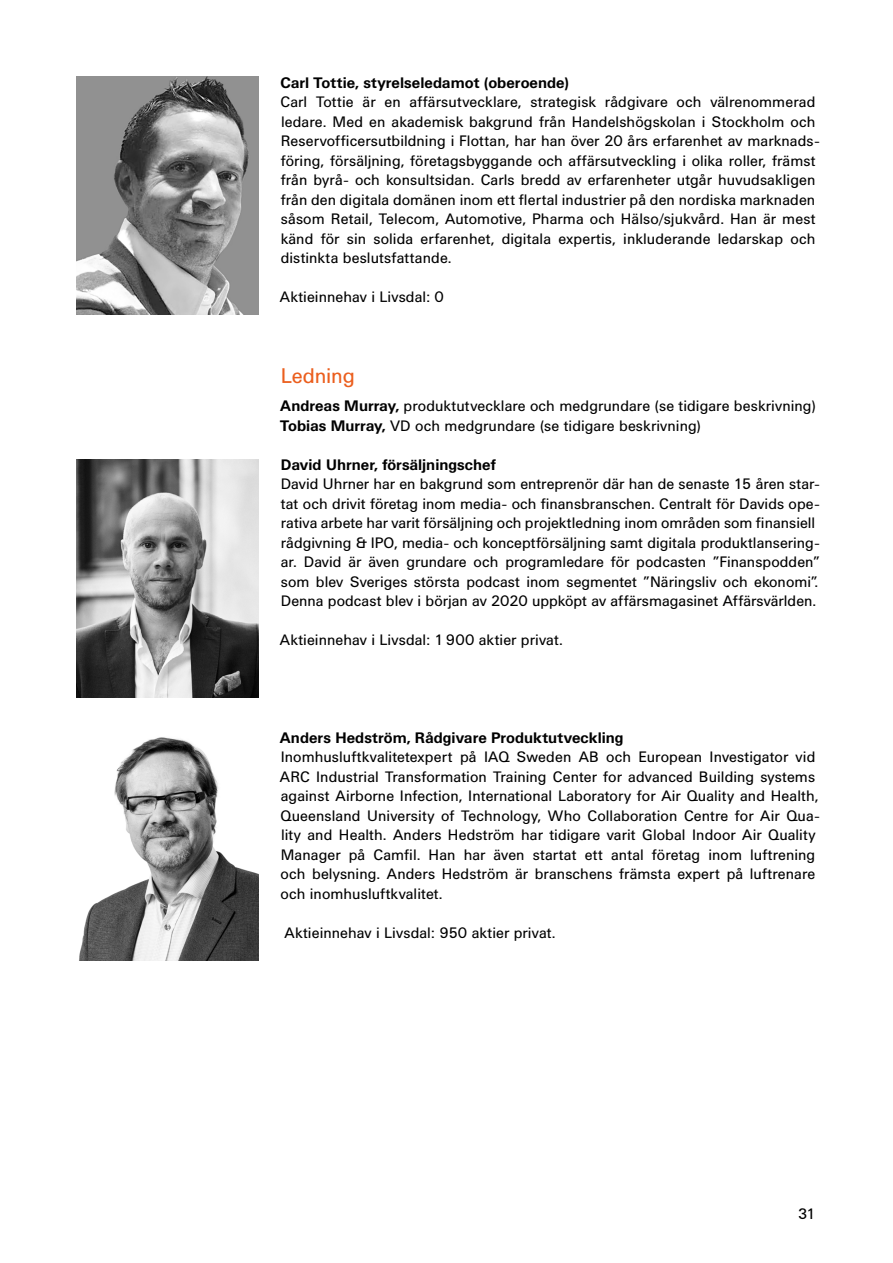
<style>
.page{position:relative;width:893px;height:1263px;background:#fff}
.page>*{position:absolute;margin:0;border:0;box-sizing:border-box;transform-origin:0 0}
.t1{font:21px "Univers BQ";letter-spacing:-.01em;color:#eb5e1d}
.t2{font:15px/19.5px "Univers BQ";color:#000}
.t3{font:700 15px "Univers BQ";letter-spacing:.005em;color:#000}
.s1{font-weight:700}
</style>
<div class="page">
<img style="left:77px;top:77px;width:182px;height:237px">
<img style="left:77px;top:460px;width:182px;height:237px">
<img style="left:79px;top:737px;width:180px;height:223px">
<p class="t3" style="left:281px;top:74px;width:290px">Carl Tottie, styrelseledamot (oberoende)</p>
<p class="t2" style="left:280px;top:92px;width:541px">Carl Tottie är en affärsutvecklare, strategisk rådgivare och välrenommerad ledare. Med en akademisk bakgrund från Handelshögskolan i Stockholm och Reservofficersutbildning i Flottan, har han över 20 års erfarenhet av marknads&shy;föring, försäljning, företagsbyggande och affärsutveckling i olika roller, främst från byrå- och konsultsidan. Carls bredd av erfarenheter utgår huvudsakligen från den digitala domänen inom ett flertal industrier på den nordiska marknaden såsom Retail, Telecom, Automotive, Pharma och Hälso/sjukvård. Han är mest känd för sin solida erfarenhet, digitala expertis, inkluderande ledarskap och distinkta beslutsfattande.</p>
<p class="t2" style="left:280px;top:287px;width:166px">Aktieinnehav i Livsdal: 0</p>
<h1 class="t1" style="left:281px;top:364px;width:76px">Ledning</h1>
<p class="t2" style="left:280px;top:396px;width:537px"><span class="s1">Andreas Murray,</span> produktutvecklare och medgrundare (se tidigare beskrivning)<br><span class="s1">Tobias Murray,</span> VD och medgrundare (se tidigare beskrivning)</p>
<p class="t3" style="left:281px;top:456px;width:216px">David Uhrner, försäljningschef</p>
<p class="t2" style="left:281px;top:474px;width:541px">David Uhrner har en bakgrund som entreprenör där han de senaste 15 åren star&shy;tat och drivit företag inom media- och finansbranschen. Centralt för Davids ope&shy;rativa arbete har varit försäljning och projektledning inom områden som finansiell rådgivning &amp; IPO, media- och konceptförsäljning samt digitala produktlansering&shy;ar. David är även grundare och programledare för podcasten ”Finanspodden” som blev Sveriges största podcast inom segmentet ”Näringsliv och ekonomi”.<br>Denna podcast blev i början av 2020 uppköpt av affärsmagasinet Affärsvärlden.</p>
<p class="t2" style="left:280px;top:630px;width:284px">Aktieinnehav i Livsdal: 1900 aktier privat.</p>
<p class="t3" style="left:280px;top:729px;width:345px">Anders Hedström, Rådgivare Produktutveckling</p>
<p class="t2" style="left:280px;top:747px;width:542px">Inomhusluftkvalitetexpert på IAQ Sweden AB och European Investigator vid ARC Industrial Transformation Training Center for advanced Building systems against Airborne Infection, International Laboratory for Air Quality and Health, Queensland University of Technology, Who Collaboration Centre for Air Qua&shy;lity and Health. Anders Hedström har tidigare varit Global Indoor Air Quality Manager på Camfil. Han har även startat ett antal företag inom luftrening och belysning. Anders Hedström är branschens främsta expert på luftrenare och inomhusluftkvalitet.</p>
<p class="t2" style="left:285px;top:923px;width:273px">Aktieinnehav i Livsdal: 950 aktier privat.</p>
<p class="t2" style="left:798px;top:1204px;width:19px">31</p>
</div>
